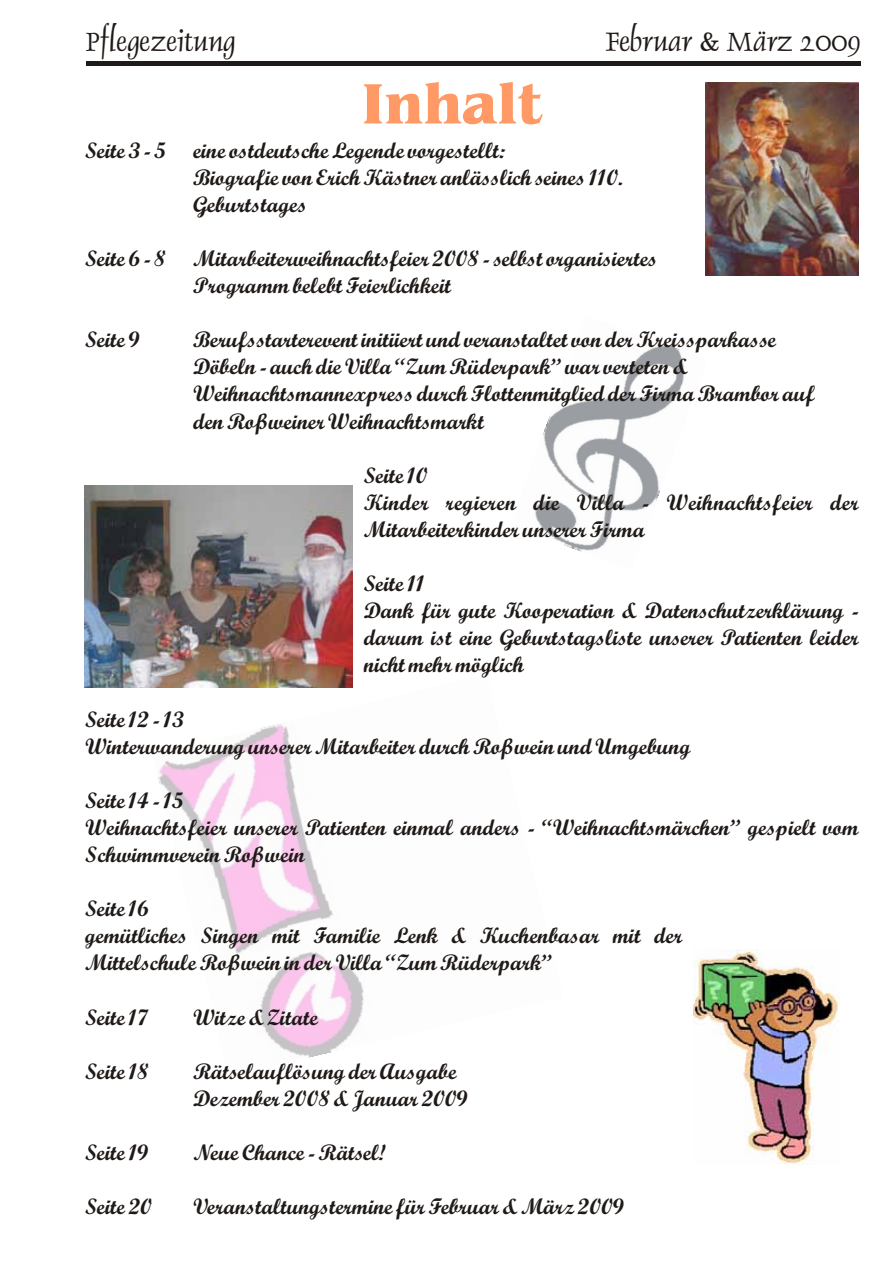
<style>
.page{position:relative;width:894px;height:1263px;background:#fff}
.page>*{position:absolute;margin:0;border:0;box-sizing:border-box;transform-origin:0 0}
.t1{font:700 58.8px "Benguiat Bk BT";color:#f96}
.t2{font:30px "Dauphin";color:#1f1a17}
.t3{font:700 22.5px/27.2px "Script MT Bold";color:#1f1a17}
</style>
<div class="page">
<img style="left:535px;top:344px;width:149px;height:208px">
<img style="left:153px;top:687px;width:211px;height:371px">
<img style="left:693px;top:949px;width:147px;height:216px">
<div style="left:86px;top:61px;width:774px;height:5px;background:#1f1a17"></div>
<img style="left:706px;top:82px;width:153px;height:194px">
<img style="left:84px;top:486px;width:269px;height:201px">
<h2 class="t2" style="left:86px;top:29px;width:151px">Pflegezeitung</h2>
<h2 class="t2" style="left:606px;top:29px;width:256px">Februar &amp; März 2009</h2>
<h1 class="t1" style="left:361px;top:79px;width:183px">Inhalt</h1>
<p class="t3" style="left:193px;top:139px;width:431px;text-indent:-108px">Seite 3 - 5 eine ostdeutsche Legende vorgestellt:<br>Biografie von Erich Kästner anlässlich seines 110.<br>Geburtstages</p>
<p class="t3" style="left:193px;top:247px;width:466px;text-indent:-108px">Seite 6 - 8 Mitarbeiterweihnachtsfeier 2008 - selbst organisiertes<br>Programm belebt Feierlichkeit</p>
<p class="t3" style="left:85px;top:329px;width:57px">Seite 9</p>
<p class="t3" style="left:193px;top:329px;width:623px">Berufsstarterevent initiiert und veranstaltet von der Kreissparkasse Döbeln - auch die Villa “Zum Rüderpark” war verteten &amp; Weihnachtsmannexpress durch Flottenmitglied der Firma Brambor auf den Roßweiner Weihnachtsmarkt</p>
<p class="t3" style="left:364px;top:464px;width:497px">Seite 10<br>Kinder regieren die Villa - Weihnachtsfeier der<br>Mitarbeiterkinder unserer Firma</p>
<p class="t3" style="left:364px;top:573px;width:497px">Seite 11<br>Dank für gute Kooperation &amp; Datenschutzerklärung - darum ist eine Geburtstagsliste unserer Patienten leider nicht mehr möglich</p>
<p class="t3" style="left:85px;top:708px;width:607px">Seite 12 - 13<br>Winterwanderung unserer Mitarbeiter durch Roßwein und Umgebung</p>
<p class="t3" style="left:85px;top:789px;width:775px">Seite 14 - 15<br>Weihnachtsfeier unserer Patienten einmal anders - “Weihnachtsmärchen” gespielt vom<br>Schwimmverein Roßwein</p>
<p class="t3" style="left:85px;top:898px;width:599px">Seite 16<br>gemütliches Singen mit Familie Lenk &amp; Kuchenbasar mit der<br>Mittelschule Roßwein in der Villa “Zum Rüderpark”</p>
<p class="t3" style="left:85px;top:1006px;width:66px">Seite 17</p>
<p class="t3" style="left:193px;top:1006px;width:126px">Witze &amp; Zitate</p>
<p class="t3" style="left:85px;top:1060px;width:65px">Seite 18</p>
<p class="t3" style="left:193px;top:1060px;width:277px">Rätselauflösung der Ausgabe<br>Dezember 2008 &amp; Januar 2009</p>
<p class="t3" style="left:85px;top:1142px;width:65px">Seite 19</p>
<p class="t3" style="left:193px;top:1142px;width:194px">Neue Chance - Rätsel!</p>
<p class="t3" style="left:85px;top:1196px;width:68px">Seite 20</p>
<p class="t3" style="left:193px;top:1196px;width:433px">Veranstaltungstermine für Februar &amp; März 2009</p>
</div>
